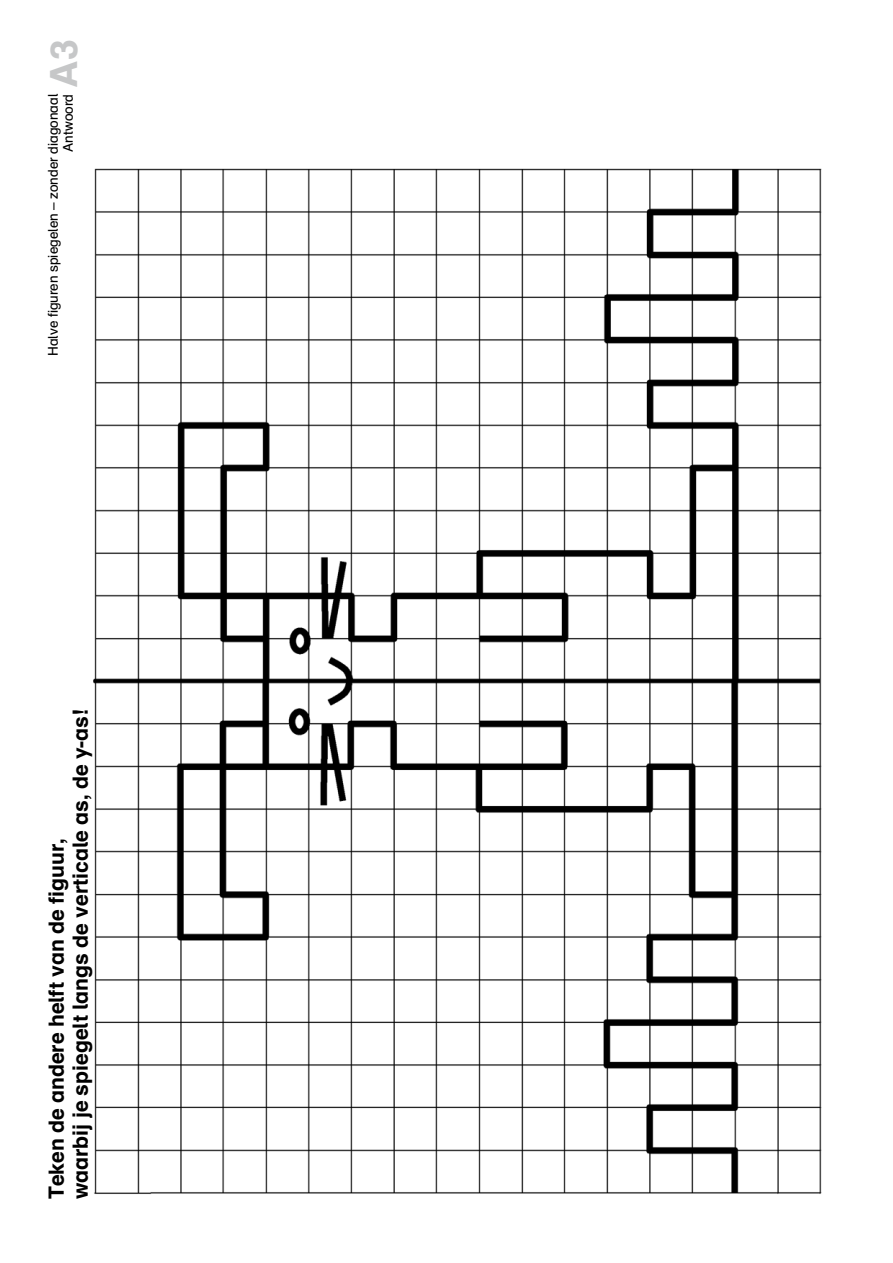
<style>
.page{position:relative;width:893px;height:1263px;background:#fff}
.page>*{position:absolute;margin:0;border:0;box-sizing:border-box;transform-origin:0 0}
.t1{font:700 37.5px "Mathebuch MD";color:#c6c7c8}
.t2{font:700 21px/24px "Mathebuch MD";color:#000}
.t3{font:13.5px/15px "Mathebuch MD";color:#000;text-align:right}
</style>
<div class="page">
<img style="left:93px;top:168px;width:729px;height:1026px">
<h1 class="t1" style="left:40px;top:88px;width:50px;rotate:-90deg">A3</h1>
<p class="t3" style="left:45px;top:356px;width:264px;rotate:-90deg">Halve figuren spiegelen – zonder diagonaal<br>Antwoord</p>
<p class="t2" style="left:44px;top:1199px;width:492px;rotate:-90deg">Teken de andere helft van de figuur,<br>waarbij je spiegelt langs de verticale as, de y-as!</p>
</div>
